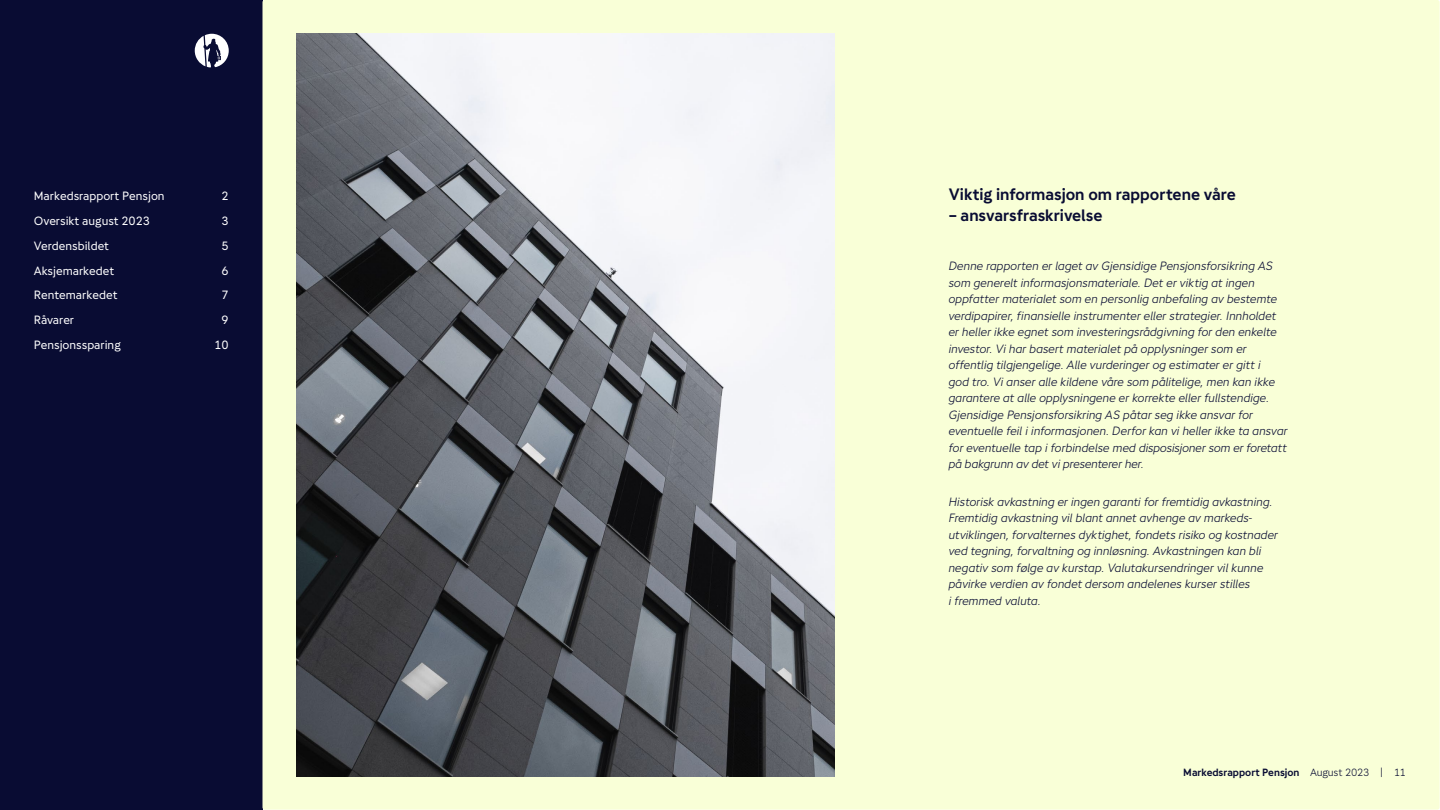
<style>
.page{position:relative;width:1440px;height:810px;background:#fff}
.page>*{position:absolute;margin:0;border:0;box-sizing:border-box;transform-origin:0 0}
.H4_Grafer{font:700 16.5px "Gjensidige Type";letter-spacing:-.005em;color:#090c33}
.H4_Grafer-2{font:italic 300 12px/16.5px "Gjensidige Type";letter-spacing:-.01em;color:#090c33}
.P_Brødtekst{font:italic 300 12px/16.5px "Gjensidige Type";letter-spacing:-.01em;color:#090c33}
.t1{font:12px "Gjensidige Type";color:#fff}
.t2{font:700 10.5px "Gjensidige Type";color:#090c33}
.s1{font-weight:300}
</style>
<div class="page">
<div style="left:0;top:0;width:262px;height:810px;background:#090c33"></div>
<div style="left:262px;top:0;width:1178px;height:810px;background:#f9ffd7;border-radius:2px"></div>
<svg style="left:195px;top:34px;width:34px;height:33px"></svg>
<img style="left:296px;top:34px;width:538px;height:742px">
<p class="t1" style="left:34px;top:189px;width:132px">Markedsrapport Pensjon</p>
<p class="t1" style="left:222px;top:189px;width:9px">2</p>
<p class="t1" style="left:34px;top:214px;width:118px">Oversikt august 2023</p>
<p class="t1" style="left:222px;top:214px;width:9px">3</p>
<p class="t1" style="left:34px;top:238px;width:77px">Verdensbildet</p>
<p class="t1" style="left:222px;top:238px;width:9px">5</p>
<p class="t1" style="left:34px;top:263px;width:82px">Aksjemarkedet</p>
<p class="t1" style="left:222px;top:263px;width:9px">6</p>
<p class="t1" style="left:34px;top:288px;width:85px">Rentemarkedet</p>
<p class="t1" style="left:222px;top:288px;width:9px">7</p>
<p class="t1" style="left:34px;top:313px;width:42px">Råvarer</p>
<p class="t1" style="left:222px;top:313px;width:9px">9</p>
<p class="t1" style="left:34px;top:337px;width:89px">Pensjonssparing</p>
<p class="t1" style="left:214px;top:337px;width:16px">10</p>
<p class="H4_Grafer" style="left:949px;top:184px;width:289px">Viktig informasjon om rapportene våre</p>
<p class="H4_Grafer" style="left:949px;top:205px;width:155px">– ansvarsfraskrivelse</p>
<p class="H4_Grafer-2" style="left:949px;top:258px;width:341px">Denne rapporten er laget av Gjensidige Pensjonsforsikring AS som generelt informasjonsmateriale. Det er viktig at ingen oppfatter materialet som en personlig anbefaling av bestemte verdipapirer, finansielle instrumenter eller strategier. Innholdet er heller ikke egnet som investeringsrådgivning for den enkelte investor. Vi har basert materialet på opplysninger som er offentlig tilgjengelige. Alle vurderinger og estimater er gitt i<br>god tro. Vi anser alle kildene våre som pålitelige, men kan ikke garantere at alle opplysningene er korrekte eller fullstendige.<br>Gjensidige Pensjonsforsikring AS påtar seg ikke ansvar for eventuelle feil i informasjonen. Derfor kan vi heller ikke ta ansvar for eventuelle tap i forbindelse med disposisjoner som er foretatt på bakgrunn av det vi presenterer her.</p>
<p class="P_Brødtekst" style="left:949px;top:493px;width:331px">Historisk avkastning er ingen garanti for fremtidig avkastning.<br>Fremtidig avkastning vil blant annet avhenge av markeds&shy;utviklingen, forvalternes dyktighet, fondets risiko og kostnader ved tegning, forvaltning og innløsning. Avkastningen kan bli negativ som følge av kurstap. Valutakursendringer vil kunne påvirke verdien av fondet dersom andelenes kurser stilles<br>i fremmed valuta.</p>
<p class="t2" style="left:1183px;top:766px;width:224px">Markedsrapport Pensjon <span class="s1">August 2023 | 11</span></p>
</div>
